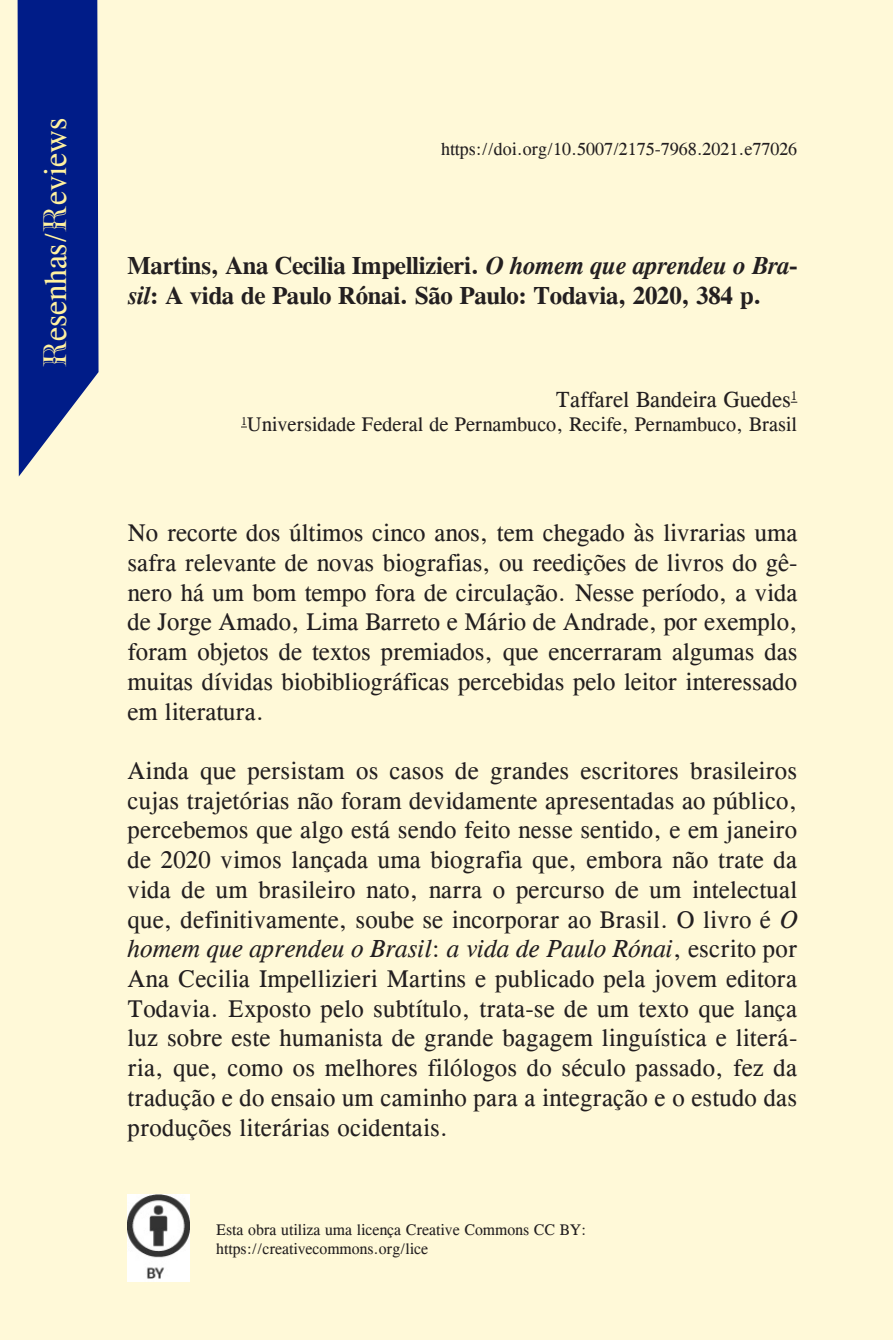
<style>
.page{position:relative;width:893px;height:1340px;background:#fff}
.page>*{position:absolute;margin:0;border:0;box-sizing:border-box;transform-origin:0 0}
.autor_local{font:31.5px "CG Times";color:#fff19f}
.re_texto_por{font:24.75px/29.7px "CG Times";letter-spacing:.005em;color:#231f20;text-align:justify}
.re_titulo{font:700 24.75px/29.7px "CG Times";letter-spacing:-.01em;color:#231f20}
.autor{font:22.5px "CG Times";color:#231f20}
.autor_local-2{font:20.25px "CG Times";color:#231f20}
.doi{font:18px "CG Times";color:#231f20}
.t1{font:15.75px/18.9px "CG Times";color:#231f20}
.s1{font-family:"Beffle"}
.s2{font-style:italic}
</style>
<div class="page">
<div style="left:0;top:0;width:893px;height:1339px;background:#fff9d8"></div>
<img style="left:128px;top:1194px;width:61px;height:87px">
<svg style="left:18px;top:0;width:81px;height:476px;background:#203892"></svg>
<p class="autor_local" style="left:37px;top:368px;width:252px;rotate:-90deg"><span class="s1">R</span>esenhas/<span class="s1">R</span>eviews</p>
<p class="doi" style="left:441px;top:138px;width:358px">https://doi.org/10.5007/2175-7968.2021.e77026</p>
<p class="re_titulo" style="left:128px;top:250px;width:671px">Martins, Ana Cecilia Impellizieri. <span class="s2">O homem que aprendeu o Bra&shy;sil</span>: A vida de Paulo Rónai. São Paulo: Todavia, 2020, 384 p.</p>
<p class="autor" style="left:556px;top:386px;width:243px">Taffarel Bandeira Guedes<sup>1</sup></p>
<p class="autor_local-2" style="left:241px;top:413px;width:558px"><sup>1</sup>Universidade Federal de Pernambuco, Recife, Pernambuco, Brasil</p>
<p class="re_texto_por" style="left:128px;top:518px;width:671px">No recorte dos últimos cinco anos, tem chegado às livrarias uma safra relevante de novas biografias, ou reedições de livros do gê&shy;nero há um bom tempo fora de circulação. Nesse período, a vida de Jorge Amado, Lima Barreto e Mário de Andrade, por exemplo, foram objetos de textos premiados, que encerraram algumas das muitas dívidas biobibliográficas percebidas pelo leitor interessado em literatura.</p>
<p class="re_texto_por" style="left:128px;top:755px;width:671px">Ainda que persistam os casos de grandes escritores brasileiros cujas trajetórias não foram devidamente apresentadas ao público, percebemos que algo está sendo feito nesse sentido, e em janeiro de 2020 vimos lançada uma biografia que, embora não trate da vida de um brasileiro nato, narra o percurso de um intelectual que, definitivamente, soube se incorporar ao Brasil. O livro é <span class="s2">O homem que aprendeu o Brasil</span>: <span class="s2">a vida de Paulo Rónai</span>, escrito por Ana Cecilia Impellizieri Martins e publicado pela jovem editora Todavia. Exposto pelo subtítulo, trata-se de um texto que lança luz sobre este humanista de grande bagagem linguística e literá&shy;ria, que, como os melhores filólogos do século passado, fez da tradução e do ensaio um caminho para a integração e o estudo das produções literárias ocidentais.</p>
<p class="t1" style="left:216px;top:1220px;width:372px">Esta obra utiliza uma licença Creative Commons CC BY: https://creativecommons.org/lice</p>
</div>
